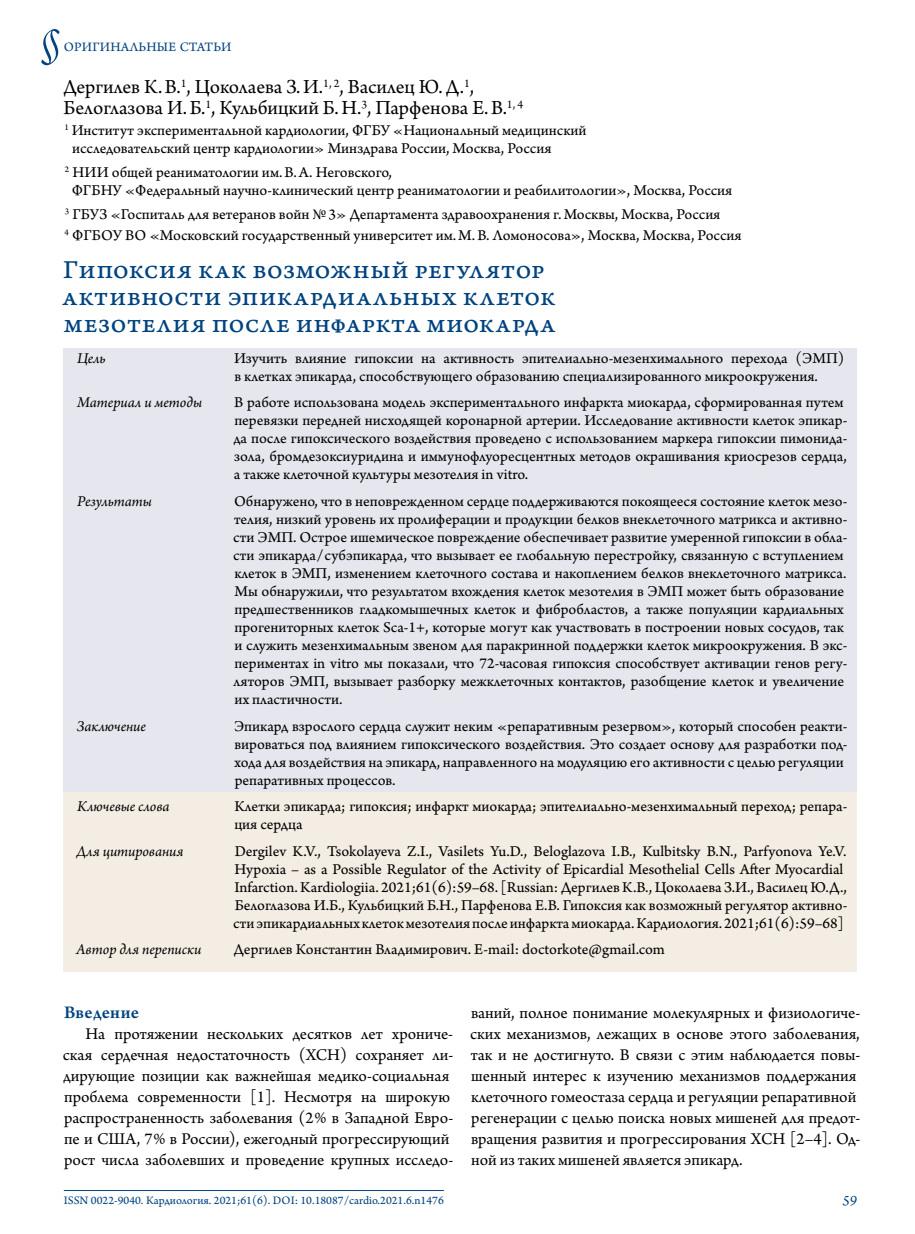
<style>
.page{position:relative;width:915px;height:1234px;background:#fff}
.page>*{position:absolute;margin:0;border:0;box-sizing:border-box;transform-origin:0 0}
.t1{font:54px "Arno Pro Light Italic Display";color:#004380}
.t2{font:27px/27px "Arno Pro Caption";letter-spacing:.01em;color:#004380}
.t3{font:21px/21px "Arno Pro";color:#000}
.t4{font:600 18.75px "Arno Pro";letter-spacing:.015em;color:#004380}
.t5{font:17.25px/21px "Arno Pro";color:#000}
.t6{font:15.75px/18px "Arno Pro Sm Text";color:#000}
.t7{font:italic 15.75px "Arno Pro";letter-spacing:-.005em;color:#000}
.t8{font:15px "Arno Pro Italic Sm Text";color:#004380}
.t9{font:13.5px "Arno Pro Sm Text";letter-spacing:.01em;color:#004380}
.t10{font:12px "Arno Pro Sm Text";color:#004380}
</style>
<div class="page">
<hr style="left:64px;top:1189px;width:379px;height:1px;background:#004380">
<div style="left:64px;top:348px;width:792px;height:50px;background:#e6e7ee"></div>
<div style="left:64px;top:392px;width:792px;height:105px;background:#e6e7ee"></div>
<div style="left:64px;top:491px;width:792px;height:230px;background:#e6e7ee"></div>
<div style="left:64px;top:715px;width:792px;height:87px;background:#e6e7ee"></div>
<div style="left:64px;top:791px;width:792px;height:55px;background:#f4ede4"></div>
<div style="left:64px;top:840px;width:792px;height:105px;background:#f4ede4"></div>
<div style="left:64px;top:939px;width:792px;height:32px;background:#f4ede4"></div>
<h1 class="t1" style="left:40px;top:12px;width:22px">§</h1>
<p class="t9" style="left:64px;top:39px;width:169px">ОРИГИНАЛЬНЫЕ СТАТЬИ</p>
<h3 class="t3" style="left:63px;top:77px;width:461px">Дергилев К.В.<sup>1</sup>, Цоколаева З.И.<sup>1,</sup> <sup>2</sup>, Василец Ю.Д.<sup>1</sup>,<br>Белоглазова И.Б.<sup>1</sup>, Кульбицкий Б.Н.<sup>3</sup>, Парфенова Е.В.<sup>1,</sup> <sup>4</sup></h3>
<p class="t6" style="left:72px;top:122px;width:515px;text-indent:-8px"><sup>1</sup> Институт экспериментальной кардиологии, ФГБУ «Национальный медицинский исследовательский центр кардиологии» Минздрава России, Москва, Россия</p>
<p class="t6" style="left:72px;top:164px;width:661px;text-indent:-7px"><sup>2</sup> НИИ общей реаниматологии им.В.А. Неговского,<br>ФГБНУ «Федеральный научно-клинический центр реаниматологии и реабилитологии», Москва, Россия</p>
<p class="t6" style="left:65px;top:205px;width:678px;line-height:21px"><sup>3</sup> ГБУЗ «Госпиталь для ветеранов войн №3» Департамента здравоохранения г.Москвы, Москва, Россия<br><sup>4</sup> ФГБОУ ВО «Московский государственный университет им.М.В. Ломоносова», Москва, Москва, Россия</p>
<h2 class="t2" style="left:62px;top:257px;width:494px">Гипоксия как возможный регулятор активности эпикардиальных клеток мезотелия после инфаркта миокарда</h2>
<p class="t7" style="left:77px;top:349px;width:30px">Цель</p>
<p class="t6" style="left:234px;top:350px;width:611px">Изучить влияние гипоксии на активность эпителиально-мезенхимального перехода (ЭМП) в клетках эпикарда, способствующего образованию специализированного микроокружения.</p>
<p class="t7" style="left:77px;top:393px;width:127px">Материал и методы</p>
<p class="t6" style="left:233px;top:394px;width:615px">В работе использована модель экспериментального инфаркта миокарда, сформированная путем перевязки передней нисходящей коронарной артерии. Исследование активности клеток эпикар&shy;да после гипоксического воздействия проведено с использованием маркера гипоксии пимонида&shy;зола, бромдезоксиуридина и иммунофлуоресцентных методов окрашивания криосрезов сердца, а также клеточной культуры мезотелия in vitro.</p>
<p class="t7" style="left:77px;top:492px;width:76px">Результаты</p>
<p class="t6" style="left:233px;top:493px;width:615px">Обнаружено, что в неповрежденном сердце поддерживаются покоящееся состояние клеток мезо&shy;телия, низкий уровень их пролиферации и продукции белков внеклеточного матрикса и активно&shy;сти ЭМП. Острое ишемическое повреждение обеспечивает развитие умеренной гипоксии в обла&shy;сти эпикарда/субэпикарда, что вызывает ее глобальную перестройку, связанную с вступлением клеток в ЭМП, изменением клеточного состава и накоплением белков внеклеточного матрикса.<br>Мы обнаружили, что результатом вхождения клеток мезотелия в ЭМП может быть образование предшественников гладкомышечных клеток и фибробластов, а также популяции кардиальных прогениторных клеток Sca-1+, которые могут как участвовать в построении новых сосудов, так и служить мезенхимальным звеном для паракринной поддержки клеток микроокружения. В экс&shy;периментах in vitro мы показали, что 72‑часовая гипоксия способствует активации генов регу&shy;ляторов ЭМП, вызывает разборку межклеточных контактов, разобщение клеток и увеличение их пластичности.</p>
<p class="t7" style="left:77px;top:716px;width:71px">Заключение</p>
<p class="t6" style="left:234px;top:717px;width:614px">Эпикард взрослого сердца служит неким «репаративным резервом», который способен реакти&shy;вироваться под влиянием гипоксического воздействия. Это создает основу для разработки под&shy;хода для воздействия на эпикард, направленного на модуляцию его активности с целью регуляции репаративных процессов.</p>
<p class="t7" style="left:77px;top:797px;width:94px">Ключевые слова</p>
<p class="t6" style="left:234px;top:798px;width:614px">Клетки эпикарда; гипоксия; инфаркт миокарда; эпителиально-мезенхимальный переход; репара&shy;ция сердца</p>
<p class="t7" style="left:76px;top:841px;width:108px">Для цитирования</p>
<p class="t6" style="left:233px;top:842px;width:615px">Dergilev K.V., Tsokolayeva Z.I., Vasilets Yu.D., Beloglazova I.B., Kulbitsky B.N., Parfyonova Ye.V.<br>Hypoxia – as a Possible Regulator of the Activity of Epicardial Mesothelial Cells After Myocardial Infarction. Kardiologiia. 2021;61(6):59–68. [Russian: Дергилев К.В., Цоколаева З.И., Василец Ю.Д., Белоглазова И.Б., Кульбицкий Б.Н., Парфенова Е.В. Гипоксия как возможный регулятор активно&shy;сти эпикардиальных клеток мезотелия после инфаркта миокарда. Кардиология. 2021;61(6):59–68]</p>
<p class="t7" style="left:76px;top:940px;width:127px">Автор для переписки</p>
<p class="t6" style="left:233px;top:941px;width:432px">Дергилев Константин Владимирович. E-mail: doctorkote@gmail.com</p>
<p class="t4" style="left:64px;top:1001px;width:76px">Введение</p>
<p class="t5" style="left:63px;top:1023px;width:391px;text-indent:23px">На протяжении нескольких десятков лет хрониче&shy;ская сердечная недостаточность (ХСН) сохраняет ли&shy;дирующие позиции как важнейшая медико-социальная проблема современности [1]. Несмотря на широкую распространенность заболевания (2% в Западной Евро&shy;пе и США, 7% в России), ежегодный прогрессирующий рост числа заболевших и проведение крупных исследо-</p>
<p class="t5" style="left:470px;top:1002px;width:392px">ваний, полное понимание молекулярных и физиологиче&shy;ских механизмов, лежащих в основе этого заболевания, так и не достигнуто. В связи с этим наблюдается повы&shy;шенный интерес к изучению механизмов поддержания клеточного гомеостаза сердца и регуляции репаративной регенерации с целью поиска новых мишеней для предот&shy;вращения развития и прогрессирования ХСН [2–4]. Од&shy;ной из таких мишеней является эпикард.</p>
<p class="t10" style="left:64px;top:1192px;width:381px">ISSN 0022-9040. Кардиология. 2021;61(6). DOI: 10.18087/cardio.2021.6.n1476</p>
<p class="t8" style="left:842px;top:1190px;width:16px">59</p>
</div>
